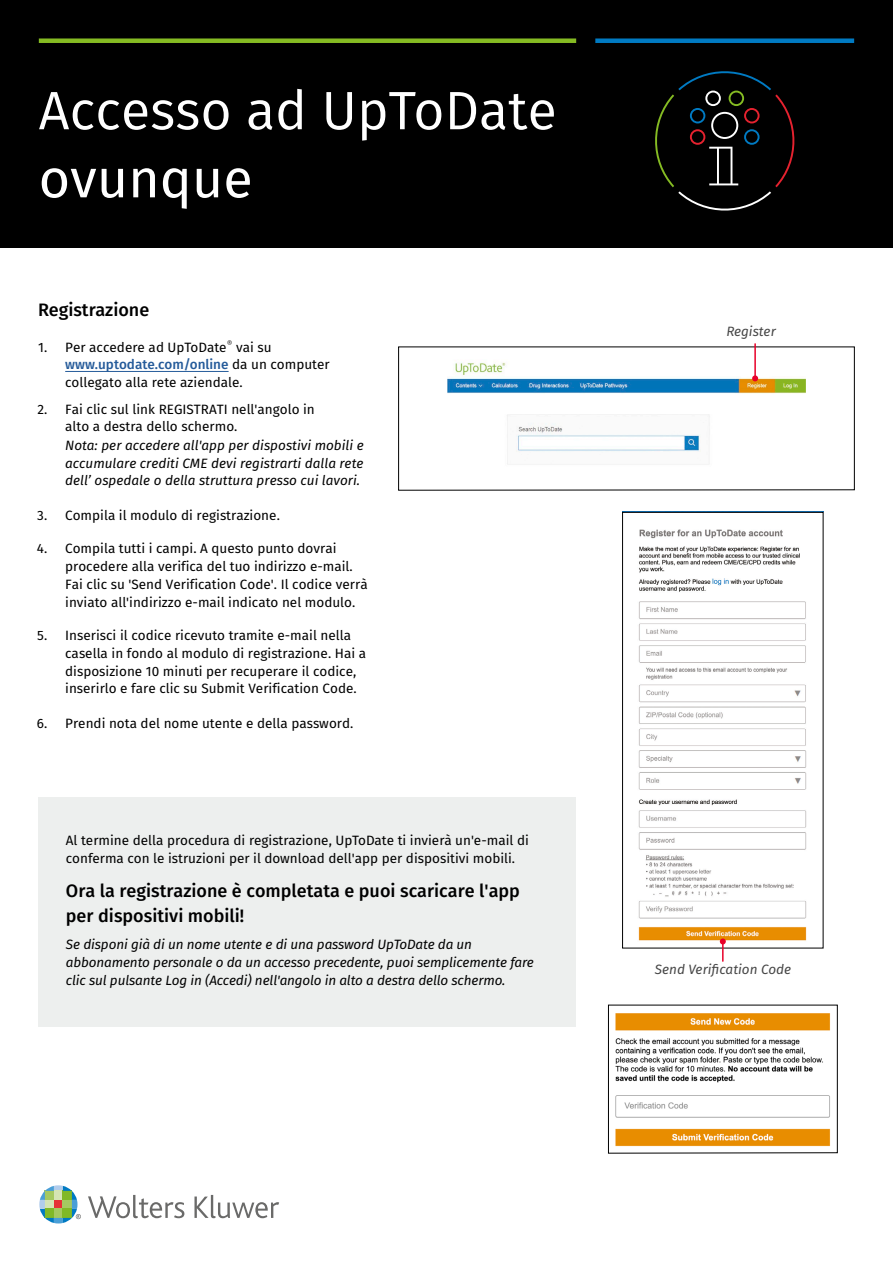
<style>
.page{position:relative;width:893px;height:1263px;background:#fff}
.page>*{position:absolute;margin:0;border:0;box-sizing:border-box;transform-origin:0 0}
.Title_1_-_48_pt{font:54px/68.1px "Fira Sans";color:#fff}
.Text-_paragraph_body{font:500 18px/24.6px "Fira Sans";color:#000}
.Subheader_-_12pt{font:500 18px "Fira Sans";color:#000}
.Text-_paragraph_body-2{font:13.5px/17.7px "Fira Sans";color:#000}
.Text-_paragraph_body-3{font:italic 13.5px/17.7px "Fira Sans";letter-spacing:-.01em;color:#000;text-align:justify}
.New_call_out{font:italic 13.5px "Fira Sans";color:#464646}
.s1{font-style:inherit}
.s2{font-weight:500;color:#255b9a}
</style>
<div class="page">
<div style="left:38px;top:797px;width:538px;height:230px;background:#edefee"></div>
<div style="left:0;top:0;width:893px;height:248px;background:#000"></div>
<div style="left:39px;top:38px;width:537px;height:5px;background:#85bb23"></div>
<div style="left:595px;top:38px;width:259px;height:5px;background:#007ac2"></div>
<svg style="left:655px;top:71px;width:139px;height:140px"></svg>
<svg style="left:398px;top:346px;width:457px;height:145px"></svg>
<svg style="left:608px;top:1004px;width:230px;height:150px"></svg>
<img style="left:638px;top:529px;width:169px;height:416px">
<div style="left:622px;top:512px;width:202px;height:436px;border:1px solid #000"></div>
<hr style="left:722px;top:941px;width:2px;height:20px;background:#e80029">
<svg style="left:720px;top:938px;width:6px;height:6px"></svg>
<hr style="left:754px;top:344px;width:2px;height:34px;background:#e80029">
<svg style="left:752px;top:375px;width:6px;height:6px"></svg>
<svg style="left:88px;top:1195px;width:96px;height:23px"></svg>
<svg style="left:194px;top:1195px;width:85px;height:23px"></svg>
<svg style="left:39px;top:1185px;width:42px;height:38px"></svg>
<hr style="left:65px;top:371px;width:164px;height:1px;background:#255b9a">
<p class="Title_1_-_48_pt" style="left:39px;top:75px;width:520px">Accesso ad UpToDate <span class="s1">ovunque</span></p>
<p class="Subheader_-_12pt" style="left:38px;top:297px;width:113px">Registrazione</p>
<p class="Text-_paragraph_body-2" style="left:65px;top:338px;width:266px;text-indent:-27px">1. Per accedere ad UpToDate<sup>®</sup> vai su <span class="s2">www.uptodate.com/online</span> da un computer collegato alla rete aziendale.</p>
<p class="Text-_paragraph_body-2" style="left:65px;top:401px;width:251px;line-height:17.2px;text-indent:-28px">2. Fai clic sul link REGISTRATI nell'angolo in alto a destra dello schermo.</p>
<p class="Text-_paragraph_body-3" style="left:65px;top:436px;width:300px">Nota: per accedere all'app per dispostivi mobili e accumulare crediti CME devi registrarti dalla rete dell’ ospedale o della struttura presso cui lavori.</p>
<p class="Text-_paragraph_body-2" style="left:37px;top:507px;width:244px">3. Compila il modulo di registrazione.</p>
<p class="Text-_paragraph_body-2" style="left:65px;top:540px;width:304px;text-indent:-28px">4. Compila tutti i campi. A questo punto dovrai procedere alla verifica del tuo indirizzo e-mail.<br>Fai clic su 'Send Verification Code'. Il codice verrà inviato all'indirizzo e-mail indicato nel modulo.</p>
<p class="Text-_paragraph_body-2" style="left:65px;top:626px;width:302px;text-indent:-28px">5. Inserisci il codice ricevuto tramite e-mail nella casella in fondo al modulo di registrazione. Hai a disposizione 10 minuti per recuperare il codice, inserirlo e fare clic su Submit Verification Code.</p>
<p class="Text-_paragraph_body-2" style="left:37px;top:714px;width:318px">6. Prendi nota del nome utente e della password.</p>
<p class="Text-_paragraph_body-2" style="left:66px;top:831px;width:465px">Al termine della procedura di registrazione, UpToDate ti invierà un'e-mail di conferma con le istruzioni per il download dell'app per dispositivi mobili.</p>
<p class="Text-_paragraph_body" style="left:66px;top:878px;width:456px">Ora la registrazione è completata e puoi scaricare l'app per dispositivi mobili!</p>
<p class="Text-_paragraph_body-3" style="left:66px;top:935px;width:470px;text-align:left">Se disponi già di un nome utente e di una password UpToDate da un abbonamento personale o da un accesso precedente, puoi semplicemente fare clic sul pulsante Log in (Accedi) nell'angolo in alto a destra dello schermo.</p>
<p class="New_call_out" style="left:726px;top:322px;width:51px">Register</p>
<p class="New_call_out" style="left:655px;top:960px;width:138px">Send Verification Code</p>
</div>
